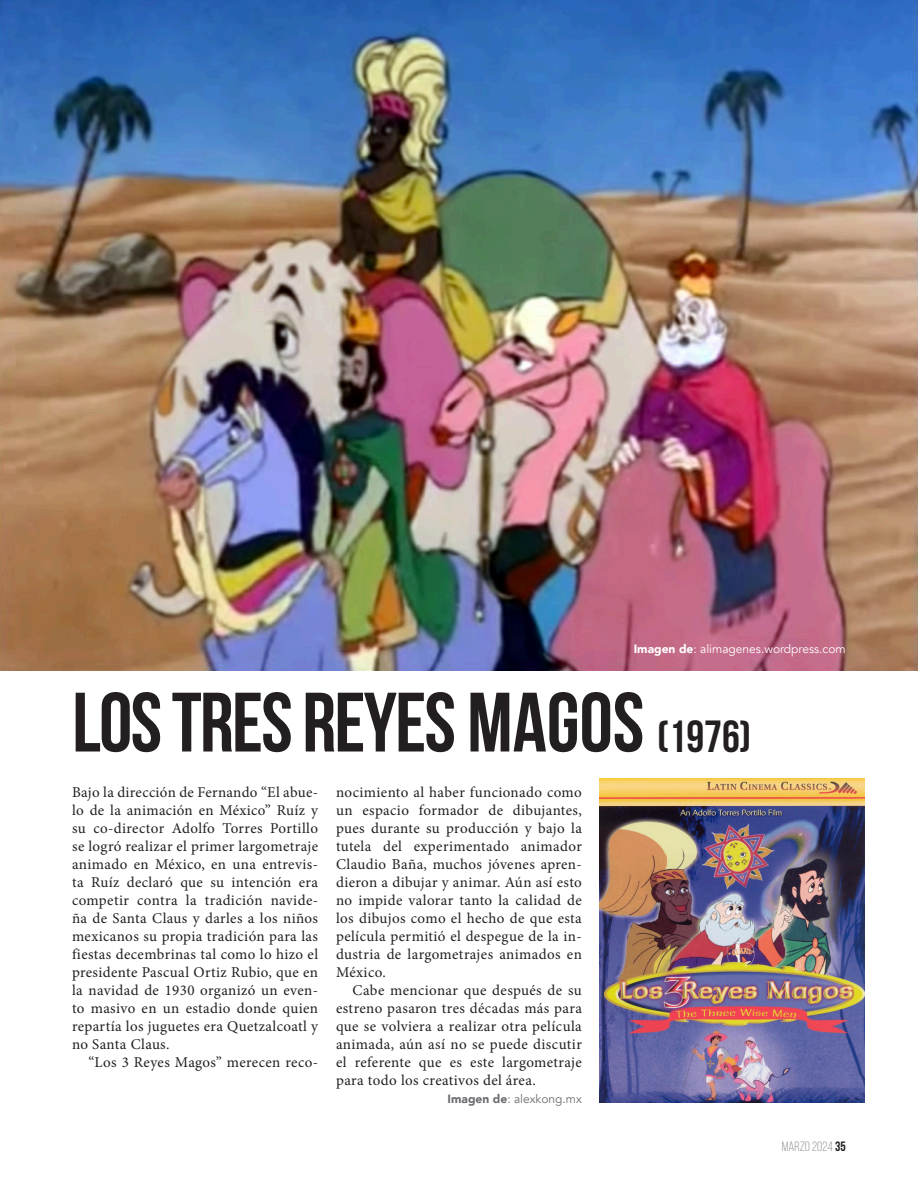
<style>
.page{position:relative;width:918px;height:1188px;background:#fff}
.page>*{position:absolute;margin:0;border:0;box-sizing:border-box;transform-origin:0 0}
.t1{font:700 84px "Bebas Neue";letter-spacing:-.02em;color:#231f20}
.t2{font:15px/18px "Minion Pro";letter-spacing:.025em;color:#231f20;text-align:justify}
.t3{font:13.5px "Bebas Neue";color:#939598}
.t4{font:12px "Avenir";color:#fff}
.t5{font:12px "Avenir";color:#6c6d70}
.s1{font-weight:900}
.s2{font-size:45px}
.s3{font-weight:700;color:#231f20}
</style>
<div class="page">
<img style="left:0;top:0;width:918px;height:670px">
<img style="left:600px;top:778px;width:264px;height:324px">
<p class="t4" style="left:634px;top:641px;width:214px"><span class="s1">Imagen de</span>: alimagenes.wordpress.com</p>
<p class="t1" style="left:72px;top:676px;width:680px">LOS TRES REYES MAGOS <span class="s2">(1976)</span></p>
<p class="t2" style="left:72px;top:783px;width:248px">Bajo la dirección de Fernando “El abue&shy;lo de la animación en México” Ruíz y su co-director Adolfo Torres Portillo se logró realizar el primer largometraje animado en México, en una entrevis&shy;ta Ruíz declaró que su intención era competir contra la tradición navide&shy;ña de Santa Claus y darles a los niños mexicanos su propia tradición para las fiestas decembrinas tal como lo hizo el presidente Pascual Ortiz Rubio, que en la navidad de 1930 organizó un even&shy;to masivo en un estadio donde quien repartía los juguetes era Quetzalcoatl y no Santa Claus.</p>
<p class="t2" style="left:88px;top:1053px;width:231px">“Los 3 Reyes Magos” merecen reco-</p>
<p class="t2" style="left:336px;top:783px;width:247px">nocimiento al haber funcionado como un espacio formador de dibujantes, pues durante su producción y bajo la tutela del experimentado animador Claudio Baña, muchos jóvenes apren&shy;dieron a dibujar y animar. Aún así esto no impide valorar tanto la calidad de los dibujos como el hecho de que esta película permitió el despegue de la in&shy;dustria de largometrajes animados en México.</p>
<p class="t2" style="left:336px;top:981px;width:247px;text-indent:16px">Cabe mencionar que después de su estreno pasaron tres décadas más para que se volviera a realizar otra película animada, aún así no se puede discutir el referente que es este largometraje para todo los creativos del área.</p>
<p class="t5" style="left:448px;top:1091px;width:136px"><span class="s1">Imagen de</span>: alexkong.mx</p>
<p class="t3" style="left:782px;top:1139px;width:65px">MARZO 2024 <span class="s3">35</span></p>
</div>
